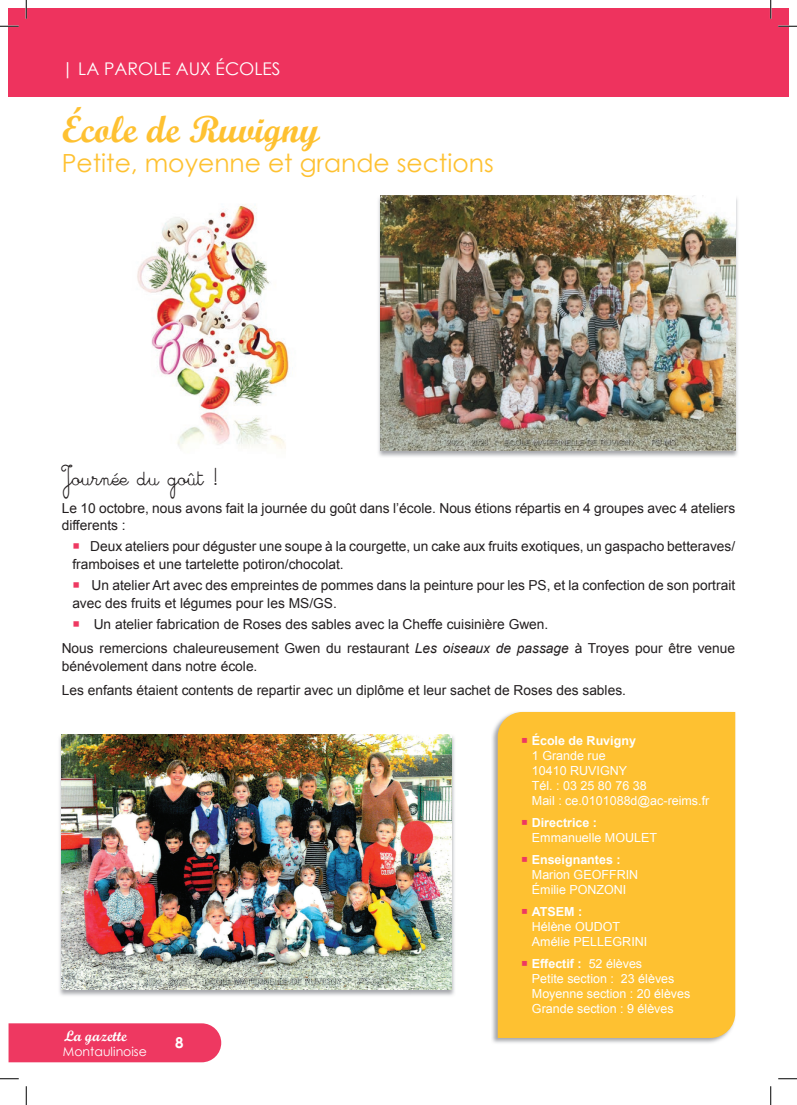
<style>
.page{position:relative;width:797px;height:1105px;background:#fff}
.page>*{position:absolute;margin:0;border:0;box-sizing:border-box;transform-origin:0 0}
.t1{font:37.5px "Script MT Bold";color:#fec131}
.t2{font:25px "Century Gothic";color:#fec131}
.t3{font:22.5px "Cursivestandard";color:#231f20}
.t4{font:17.5px "Century Gothic";color:#fff}
.t5{font:15px "Script MT Bold";color:#fff}
.t6{font:700 15px "Century Gothic";color:#fff}
.t7{font:13.75px/17.5px "Arial";color:#231f20}
.t8{font:12.5px/15px "Arial";color:#fff}
.t9{font:12.5px "Century Gothic";color:#fff}
.s1{color:#ee3861}
.s2{font-style:italic}
.s3{font-weight:700}
</style>
<div class="page">
<img style="left:492px;top:711px;width:244px;height:332px">
<div style="left:498px;top:712px;width:237px;height:326px;background:#fec131"></div>
<div style="left:9px;top:9px;width:761px;height:88px;background:#ee335e"></div>
<div style="left:770px;top:9px;width:18px;height:88px;background:#ee335e"></div>
<div style="left:9px;top:1023px;width:212px;height:39px;background:#ee3861"></div>
<img style="left:59px;top:734px;width:396px;height:262px">
<img style="left:62px;top:734px;width:389px;height:256px">
<img style="left:378px;top:195px;width:360px;height:262px">
<img style="left:381px;top:195px;width:354px;height:255px">
<img style="left:137px;top:204px;width:152px;height:245px">
<svg style="left:0;top:25px;width:19px;height:2px"></svg>
<svg style="left:778px;top:25px;width:19px;height:2px"></svg>
<svg style="left:0;top:1078px;width:19px;height:1px"></svg>
<svg style="left:778px;top:1078px;width:19px;height:1px"></svg>
<svg style="left:25px;top:0;width:2px;height:19px"></svg>
<svg style="left:25px;top:1086px;width:2px;height:19px"></svg>
<svg style="left:770px;top:0;width:1px;height:19px"></svg>
<svg style="left:770px;top:1086px;width:1px;height:19px"></svg>
<p class="t4" style="left:62px;top:56px;width:220px">| LA PAROLE AUX ÉCOLES</p>
<h1 class="t1" style="left:62px;top:107px;width:259px">École de Ruvigny</h1>
<h2 class="t2" style="left:62px;top:146px;width:433px">Petite, moyenne et grande sections</h2>
<h3 class="t3" style="left:62px;top:464px;width:158px">Journée du goût !</h3>
<p class="t7" style="left:62px;top:499px;width:675px">Le 10 octobre, nous avons fait la journée du goût dans l’école. Nous étions répartis en 4 groupes avec 4 ateliers differents :</p>
<p class="t7" style="left:72px;top:538px;width:664px"><span class="s1">○</span> Deux ateliers pour déguster une soupe à la courgette, un cake aux fruits exotiques, un gaspacho betteraves/ framboises et une tartelette potiron/chocolat.</p>
<p class="t7" style="left:72px;top:577px;width:664px"><span class="s1">○</span> Un atelier Art avec des empreintes de pommes dans la peinture pour les PS, et la confection de son portrait avec des fruits et légumes pour les MS/GS.</p>
<p class="t7" style="left:62px;top:612px;width:675px;line-height:24.6px;text-indent:11px"><span class="s1">○</span> Un atelier fabrication de Roses des sables avec la Cheffe cuisinière Gwen.<br>Nous remercions chaleureusement Gwen du restaurant <span class="s2">Les oiseaux de passage</span> à Troyes pour être venue</p>
<p class="t7" style="left:62px;top:654px;width:566px;line-height:24.6px">bénévolement dans notre école.<br>Les enfants étaient contents de repartir avec un diplôme et leur sachet de Roses des sables.</p>
<p class="t5" style="left:64px;top:1026px;width:64px">La gazette</p>
<p class="t6" style="left:175px;top:1033px;width:10px">8</p>
<p class="t9" style="left:63px;top:1042px;width:85px">Montaulinoise</p>
<p class="t8" style="left:532px;top:733px;width:179px;text-indent:-11px"><span class="s1">○</span> <span class="s3">École de Ruvigny<br></span>1 Grande rue<br>10410 RUVIGNY<br>Tél. : 03 25 80 76 38<br>Mail : ce.0101088d@ac-reims.fr</p>
<p class="t8" style="left:532px;top:815px;width:127px;text-indent:-11px"><span class="s1">○</span> <span class="s3">Directrice :<br></span>Emmanuelle MOULET</p>
<p class="t8" style="left:532px;top:852px;width:108px;text-indent:-11px"><span class="s1">○</span> <span class="s3">Enseignantes :<br></span>Marion GEOFFRIN<br>Émilie PONZONI</p>
<p class="t8" style="left:532px;top:904px;width:117px;text-indent:-11px"><span class="s1">○</span> <span class="s3">ATSEM :<br></span>Hélène OUDOT<br>Amélie PELLEGRINI</p>
<p class="t8" style="left:532px;top:957px;width:160px;text-indent:-11px"><span class="s1">○</span> <span class="s3">Effectif :</span> 52 élèves<br>Petite section : 23 élèves<br>Moyenne section : 20 élèves<br>Grande section : 9 élèves</p>
</div>
